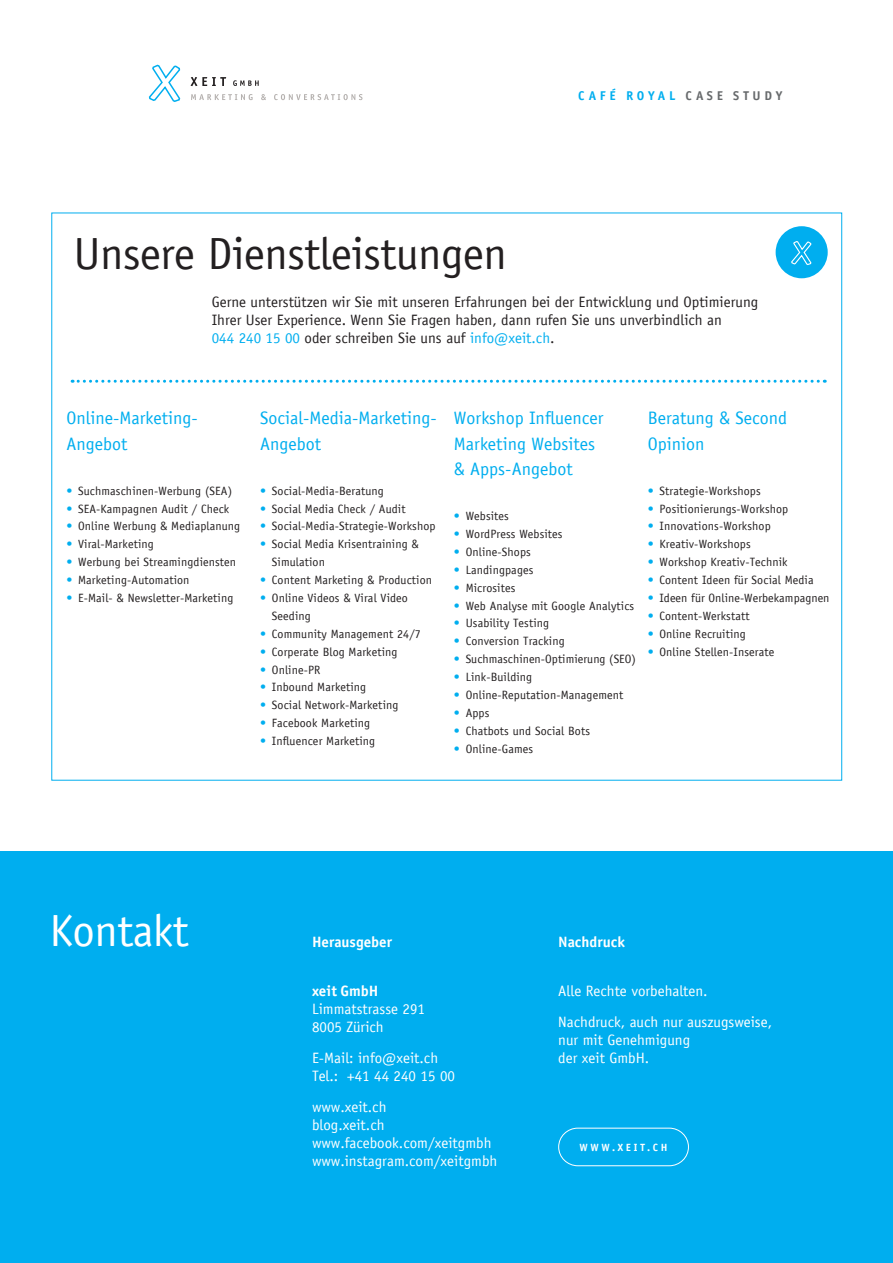
<style>
.page{position:relative;width:893px;height:1263px;background:#fff}
.page>*{position:absolute;margin:0;border:0;box-sizing:border-box;transform-origin:0 0}
.t1{font:45px "Officina Sans";letter-spacing:-.01em;color:#231f20}
.t2{font:45px "Officina Sans";letter-spacing:-.01em;color:#fff}
.t3{font:18px/25.5px "Officina Sans";color:#00aeef}
.t4{font:15px/18px "Officina Sans";color:#fff}
.t5{font:15px/18px "Officina Sans";color:#231f20}
.t6{font:15px "Officina Sans Bold ITC";color:#fff}
.t7{font:12.75px "Officina Sans Bold ITC";letter-spacing:.29em;color:#00aeef}
.t8{font:12px/17.9px "Officina Sans";letter-spacing:.01em;color:#231f20}
.t9{font:10.5px "Officina Sans Bold ITC";letter-spacing:.26em;color:#fff}
.s1{color:#676a6c}
.s2{color:#00aeef}
</style>
<div class="page">
<svg style="left:191px;top:77px;width:68px;height:9px"></svg>
<svg style="left:191px;top:94px;width:171px;height:6px"></svg>
<svg style="left:148px;top:64px;width:33px;height:38px"></svg>
<div style="left:0;top:851px;width:893px;height:412px;background:#00aeef"></div>
<div style="left:558px;top:1128px;width:131px;height:38px;border:1px solid #fff;border-radius:19px"></div>
<svg style="left:51px;top:212px;width:792px;height:569px"></svg>
<svg style="left:72px;top:380px;width:753px;height:3px"></svg>
<div style="left:776px;top:226px;width:52px;height:52px;background:#00aeef;border-radius:50%"></div>
<svg style="left:791px;top:241px;width:21px;height:24px"></svg>
<p class="t7" style="left:578px;top:88px;width:206px">CAFÉ ROYAL <span class="s1">CASE STUDY</span></p>
<h1 class="t1" style="left:74px;top:228px;width:434px">Unsere Dienstleistungen</h1>
<p class="t5" style="left:212px;top:293px;width:548px">Gerne unterstützen wir Sie mit unseren Erfahrungen bei der Entwicklung und Optimierung<br>Ihrer User Experience. Wenn Sie Fragen haben, dann rufen Sie uns unverbindlich an<br><span class="s2">044 240 15 00</span> oder schreiben Sie uns auf <span class="s2">info@xeit.ch</span>.</p>
<h2 class="t3" style="left:66px;top:405px;width:133px">Online-Marketing-<br>Angebot</h2>
<p class="t8" style="left:66px;top:482px;width:167px"><span class="s2">•</span> Suchmaschinen-Werbung (SEA)</p>
<p class="t8" style="left:66px;top:499px;width:164px"><span class="s2">•</span> SEA-Kampagnen Audit / Check</p>
<p class="t8" style="left:66px;top:517px;width:175px"><span class="s2">•</span> Online Werbung &amp; Mediaplanung</p>
<p class="t8" style="left:66px;top:535px;width:89px"><span class="s2">•</span> Viral-Marketing</p>
<p class="t8" style="left:66px;top:553px;width:171px"><span class="s2">•</span> Werbung bei Streamingdiensten</p>
<p class="t8" style="left:66px;top:571px;width:125px"><span class="s2">•</span> Marketing-Automation</p>
<p class="t8" style="left:66px;top:589px;width:168px"><span class="s2">•</span> E-Mail- &amp; Newsletter-Marketing</p>
<h2 class="t3" style="left:260px;top:405px;width:178px">Social-Media-Marketing-<br>Angebot</h2>
<p class="t8" style="left:260px;top:482px;width:125px"><span class="s2">•</span> Social-Media-Beratung</p>
<p class="t8" style="left:260px;top:499px;width:147px"><span class="s2">•</span> Social Media Check / Audit</p>
<p class="t8" style="left:260px;top:517px;width:177px"><span class="s2">•</span> Social-Media-Strategie-Workshop</p>
<p class="t8" style="left:272px;top:535px;width:148px;text-indent:-12px"><span class="s2">•</span> Social Media Krisentraining &amp;<br>Simulation</p>
<p class="t8" style="left:260px;top:571px;width:173px"><span class="s2">•</span> Content Marketing &amp; Production</p>
<p class="t8" style="left:272px;top:589px;width:138px;text-indent:-12px"><span class="s2">•</span> Online Videos &amp; Viral Video<br>Seeding</p>
<p class="t8" style="left:260px;top:625px;width:162px"><span class="s2">•</span> Community Management 24/7</p>
<p class="t8" style="left:260px;top:643px;width:139px"><span class="s2">•</span> Corperate Blog Marketing</p>
<p class="t8" style="left:260px;top:661px;width:62px"><span class="s2">•</span> Online-PR</p>
<p class="t8" style="left:260px;top:678px;width:108px"><span class="s2">•</span> Inbound Marketing</p>
<p class="t8" style="left:260px;top:696px;width:140px"><span class="s2">•</span> Social Network-Marketing</p>
<p class="t8" style="left:260px;top:714px;width:111px"><span class="s2">•</span> Facebook Marketing</p>
<p class="t8" style="left:260px;top:732px;width:116px"><span class="s2">•</span> Influencer Marketing</p>
<h2 class="t3" style="left:454px;top:405px;width:151px">Workshop Influencer<br>Marketing Websites &amp; Apps-Angebot</h2>
<p class="t8" style="left:454px;top:507px;width:56px"><span class="s2">•</span> Websites</p>
<p class="t8" style="left:454px;top:525px;width:110px"><span class="s2">•</span> WordPress Websites</p>
<p class="t8" style="left:454px;top:543px;width:78px"><span class="s2">•</span> Online-Shops</p>
<p class="t8" style="left:454px;top:561px;width:81px"><span class="s2">•</span> Landingpages</p>
<p class="t8" style="left:454px;top:579px;width:63px"><span class="s2">•</span> Microsites</p>
<p class="t8" style="left:454px;top:597px;width:182px"><span class="s2">•</span> Web Analyse mit Google Analytics</p>
<p class="t8" style="left:454px;top:614px;width:97px"><span class="s2">•</span> Usability Testing</p>
<p class="t8" style="left:454px;top:632px;width:112px"><span class="s2">•</span> Conversion Tracking</p>
<p class="t8" style="left:454px;top:650px;width:184px"><span class="s2">•</span> Suchmaschinen-Optimierung (SEO)</p>
<p class="t8" style="left:454px;top:668px;width:80px"><span class="s2">•</span> Link-Building</p>
<p class="t8" style="left:454px;top:686px;width:171px"><span class="s2">•</span> Online-Reputation-Management</p>
<p class="t8" style="left:454px;top:704px;width:37px"><span class="s2">•</span> Apps</p>
<p class="t8" style="left:454px;top:722px;width:138px"><span class="s2">•</span> Chatbots und Social Bots</p>
<p class="t8" style="left:454px;top:740px;width:81px"><span class="s2">•</span> Online-Games</p>
<h2 class="t3" style="left:648px;top:405px;width:141px">Beratung &amp; Second<br>Opinion</h2>
<p class="t8" style="left:648px;top:482px;width:114px"><span class="s2">•</span> Strategie-Workshops</p>
<p class="t8" style="left:648px;top:499px;width:142px"><span class="s2">•</span> Positionierungs-Workshop</p>
<p class="t8" style="left:648px;top:517px;width:124px"><span class="s2">•</span> Innovations-Workshop</p>
<p class="t8" style="left:648px;top:535px;width:104px"><span class="s2">•</span> Kreativ-Workshops</p>
<p class="t8" style="left:648px;top:553px;width:141px"><span class="s2">•</span> Workshop Kreativ-Technik</p>
<p class="t8" style="left:648px;top:571px;width:167px"><span class="s2">•</span> Content Ideen für Social Media</p>
<p class="t8" style="left:648px;top:589px;width:183px"><span class="s2">•</span> Ideen für Online-Werbekampagnen</p>
<p class="t8" style="left:648px;top:607px;width:103px"><span class="s2">•</span> Content-Werkstatt</p>
<p class="t8" style="left:648px;top:625px;width:100px"><span class="s2">•</span> Online Recruiting</p>
<p class="t8" style="left:648px;top:643px;width:128px"><span class="s2">•</span> Online Stellen-Inserate</p>
<h1 class="t2" style="left:50px;top:904px;width:141px">Kontakt</h1>
<p class="t6" style="left:312px;top:933px;width:81px">Herausgeber</p>
<p class="t6" style="left:312px;top:982px;width:68px">xeit GmbH</p>
<p class="t4" style="left:312px;top:1000px;width:115px">Limmatstrasse 291<br>8005 Zürich</p>
<p class="t4" style="left:312px;top:1049px;width:145px">E-Mail: info@xeit.ch<br>Tel.: +41 44 240 15 00</p>
<p class="t4" style="left:312px;top:1097px;width:187px">www.xeit.ch<br>blog.xeit.ch www.facebook.com/xeitgmbh www.instagram.com/xeitgmbh</p>
<p class="t6" style="left:558px;top:933px;width:68px">Nachdruck</p>
<p class="t4" style="left:558px;top:975px;width:215px;line-height:30.8px">Alle Rechte vorbehalten.<br>Nachdruck, auch nur auszugsweise,</p>
<p class="t4" style="left:558px;top:1031px;width:133px">nur mit Genehmigung der xeit GmbH.</p>
<p class="t9" style="left:579px;top:1141px;width:90px">WWW.XEIT.CH</p>
</div>
